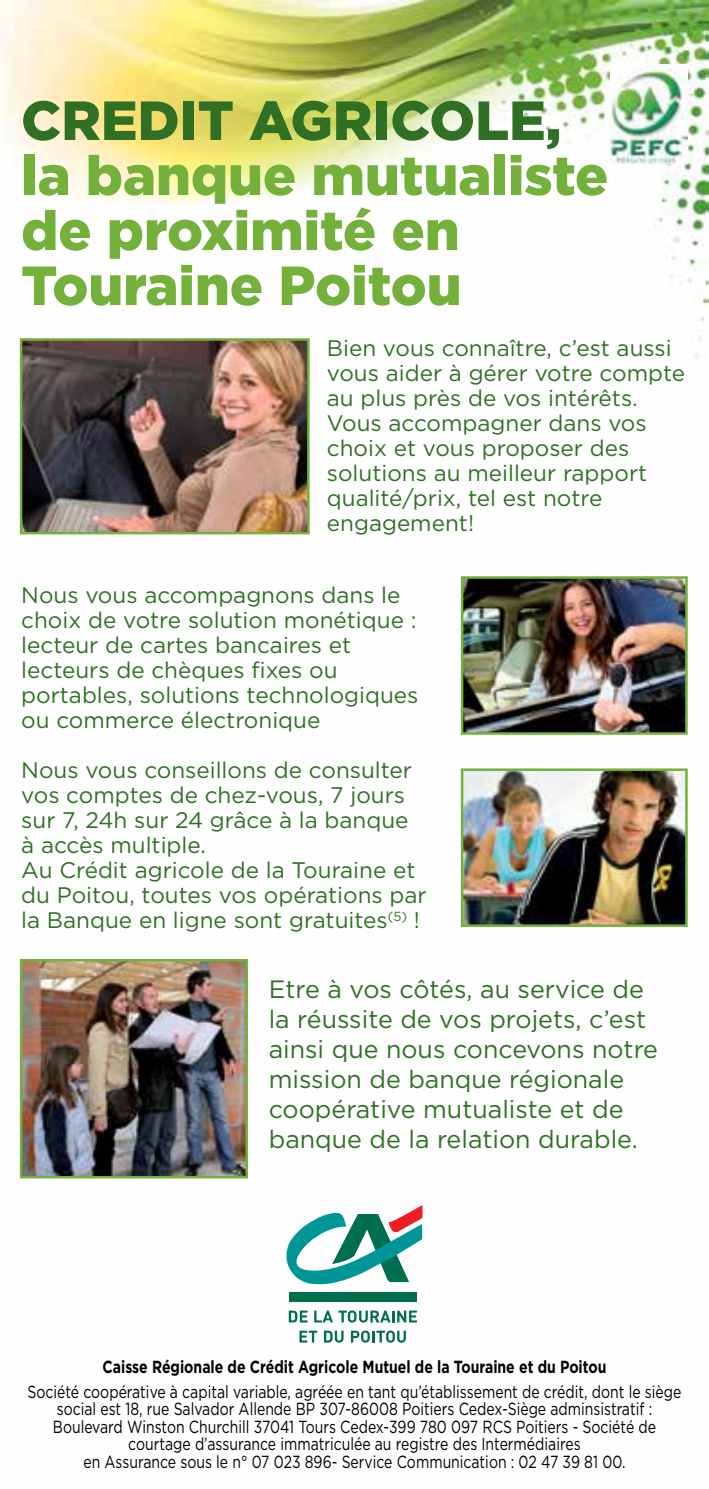
<style>
.page{position:relative;width:709px;height:1489px;background:#fff}
.page>*{position:absolute;margin:0;border:0;box-sizing:border-box;transform-origin:0 0}
.t1{font:900 55px/55px "Gotham";color:#74b13b}
.t2{font:900 55px "Gotham";color:#307025}
.t3{font:25px/30px "Gotham";color:#307025}
.t4{font:22.5px/25px "Gotham";color:#307025}
.t5{font:17.5px/17.5px "Gotham";color:#000;scale:.8 1}
.t6{font:700 17.5px "Gotham";color:#000;scale:.8 1}
</style>
<div class="page">
<img style="left:0;top:0;width:709px;height:1343px">
<div style="left:289px;top:1291px;width:127px;height:10px;background:#006f4f"></div>
<svg style="left:284px;top:1205px;width:138px;height:80px"></svg>
<svg style="left:289px;top:1310px;width:19px;height:12px"></svg>
<svg style="left:314px;top:1310px;width:103px;height:12px"></svg>
<svg style="left:299px;top:1330px;width:18px;height:12px"></svg>
<svg style="left:324px;top:1330px;width:19px;height:12px"></svg>
<svg style="left:351px;top:1330px;width:55px;height:12px"></svg>
<img style="left:23px;top:341px;width:284px;height:190px">
<div style="left:20px;top:338px;width:290px;height:196px;border:2px solid #74b13b"></div>
<img style="left:464px;top:579px;width:220px;height:152px">
<div style="left:461px;top:576px;width:226px;height:158px;border:2px solid #74b13b"></div>
<img style="left:464px;top:771px;width:220px;height:152px">
<div style="left:461px;top:768px;width:226px;height:158px;border:2px solid #74b13b"></div>
<img style="left:23px;top:961px;width:222px;height:214px">
<div style="left:20px;top:958px;width:228px;height:220px;border:2px solid #74b13b"></div>
<img style="left:610px;top:64px;width:77px;height:100px">
<h1 class="t2" style="left:21px;top:83px;width:541px">CREDIT AGRICOLE,</h1>
<h1 class="t1" style="left:21px;top:147px;width:588px">la banque mutualiste de proximité en<br>Touraine Poitou</h1>
<p class="t4" style="left:327px;top:335px;width:360px">Bien vous connaître, c’est aussi vous aider à gérer votre compte au plus près de vos intérêts.<br>Vous accompagner dans vos choix et vous proposer des solutions au meilleur rapport qualité/prix, tel est notre engagement!</p>
<p class="t4" style="left:21px;top:582px;width:399px">Nous vous accompagnons dans le choix de votre solution monétique : lecteur de cartes bancaires et lecteurs de chèques fixes ou portables, solutions technologiques ou commerce électronique</p>
<p class="t4" style="left:21px;top:757px;width:407px">Nous vous conseillons de consulter vos comptes de chez-vous, 7 jours sur 7, 24h sur 24 grâce à la banque à accès multiple.<br>Au Crédit agricole de la Touraine et du Poitou, toutes vos opérations par la Banque en ligne sont gratuites<sup>(5)</sup> !</p>
<p class="t3" style="left:269px;top:973px;width:391px">Etre à vos côtés, au service de la réussite de vos projets, c’est ainsi que nous concevons notre mission de banque régionale coopérative mutualiste et de banque de la relation durable.</p>
<p class="t6" style="left:102px;top:1355px;width:631px">Caisse Régionale de Crédit Agricole Mutuel de la Touraine et du Poitou</p>
<p class="t5" style="left:53px;top:1382px;width:787px;text-indent:-25px">Société coopérative à capital variable, agréée en tant qu’établissement de crédit, dont le siège social est 18, rue Salvador Allende BP 307-86008 Poitiers Cedex-Siège adminsistratif :<br>Boulevard Winston Churchill 37041 Tours Cedex-399 780 097 RCS</p>
<p class="t5" style="left:516px;top:1417px;width:176px">Poitiers - Société de</p>
<p class="t5" style="left:128px;top:1434px;width:567px">courtage d’assurance immatriculée au registre des I ntermédiaires</p>
<p class="t5" style="left:83px;top:1452px;width:679px">en Assurance sous le n° 07 023 896- Service Communication : 02 47 39 81 00.</p>
</div>
